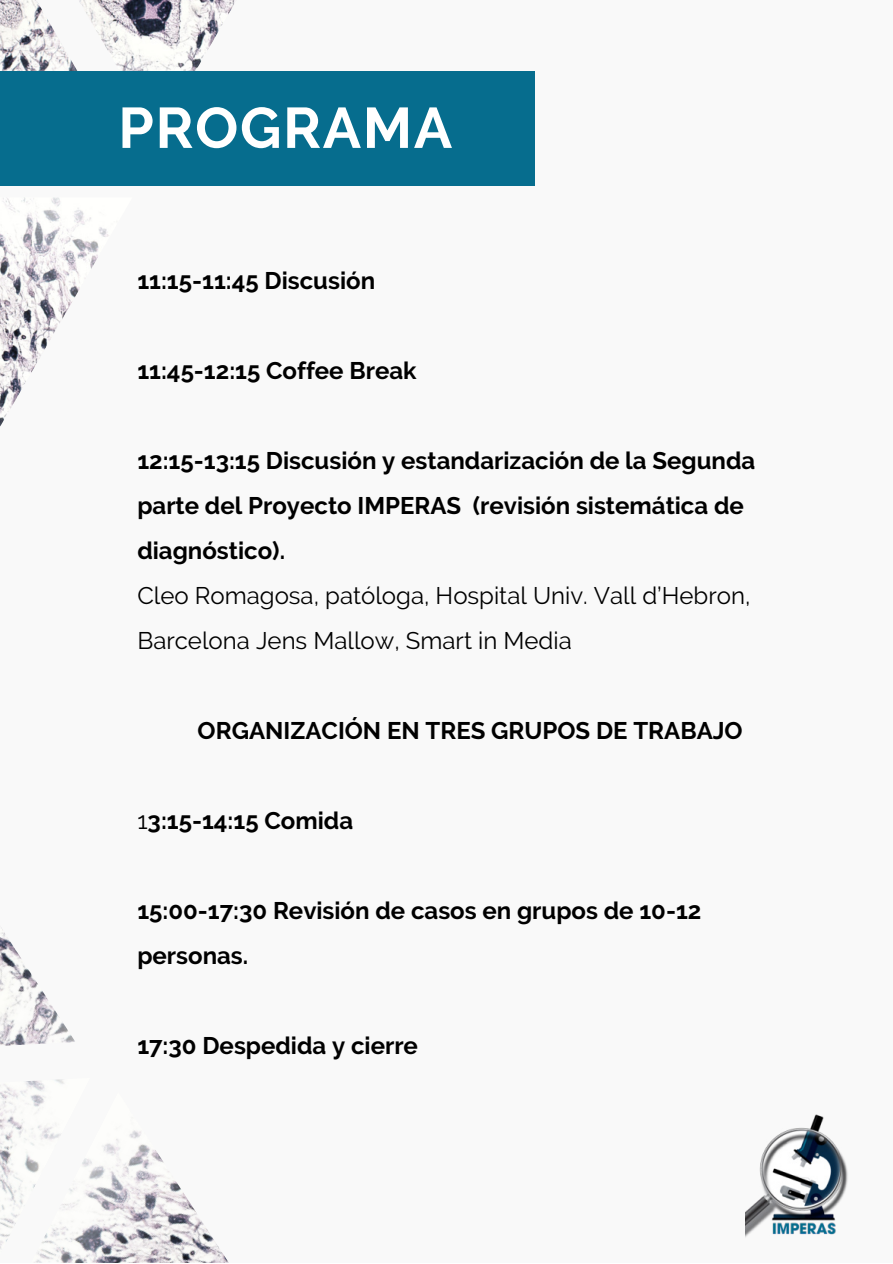
<style>
.page{position:relative;width:893px;height:1264px;background:#fff}
.page>*{position:absolute;margin:0;border:0;box-sizing:border-box;transform-origin:0 0}
.t1{font:700 57px "Raleway";letter-spacing:.03em;color:#fff}
.t2{font:700 24px/45px "Raleway";color:#000}
.t3{font:24px/45px "Raleway";color:#000}
.s1{font-weight:400}
</style>
<div class="page">
<div style="left:0;top:0;width:892px;height:1262px;background:#f9f9f9"></div>
<img style="left:132px;top:0;width:103px;height:71px">
<img style="left:0;top:197px;width:108px;height:230px">
<img style="left:0;top:0;width:132px;height:71px">
<img style="left:0;top:929px;width:75px;height:117px">
<img style="left:90px;top:1130px;width:138px;height:132px">
<img style="left:0;top:1079px;width:90px;height:183px">
<div style="left:0;top:71px;width:534px;height:115px;background:#066d8e"></div>
<img style="left:745px;top:1114px;width:103px;height:123px">
<h1 class="t1" style="left:118px;top:95px;width:335px">PROGRAMA</h1>
<p class="t2" style="left:137px;top:258px;width:239px">11:15-11:45 Discusión</p>
<p class="t2" style="left:137px;top:348px;width:281px">11:45-12:15 Coffee Break</p>
<p class="t2" style="left:137px;top:438px;width:619px">12:15-13:15 Discusión y estandarización de la Segunda parte del Proyecto IMPERAS (revisión sistemática de diagnóstico).</p>
<p class="t3" style="left:137px;top:573px;width:614px">Cleo Romagosa, patóloga, Hospital Univ. Vall d’Hebron,<br>Barcelona Jens Mallow, Smart in Media</p>
<p class="t2" style="left:197px;top:708px;width:546px">ORGANIZACIÓN EN TRES GRUPOS DE TRABAJO</p>
<p class="t2" style="left:137px;top:798px;width:217px"><span class="s1">1</span>3:15-14:15 Comida</p>
<p class="t2" style="left:137px;top:888px;width:565px">15:00-17:30 Revisión de casos en grupos de 10-12 personas.</p>
<p class="t2" style="left:137px;top:1022px;width:282px">17:30 Despedida y cierre</p>
</div>
